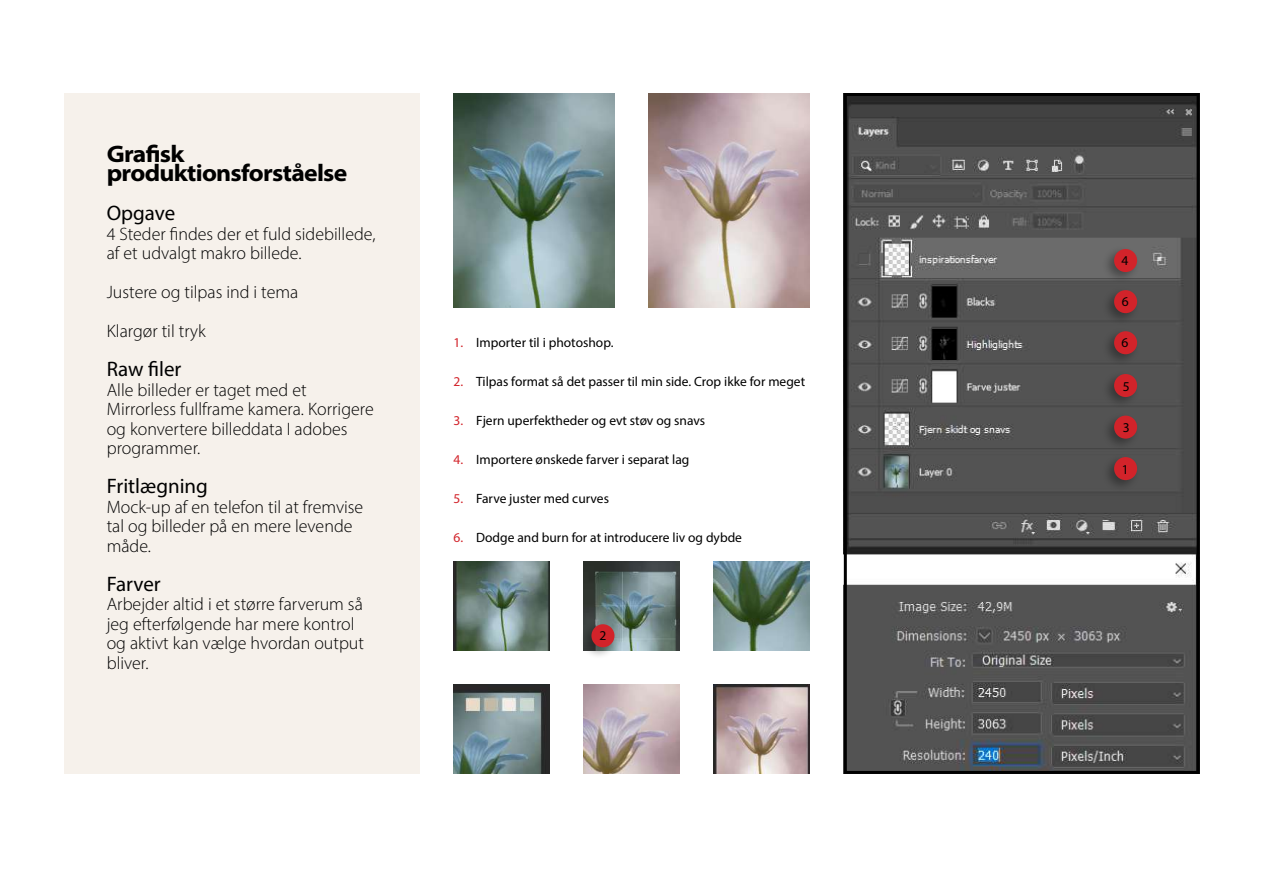
<style>
.page{position:relative;width:1263px;height:893px;background:#fff}
.page>*{position:absolute;margin:0;border:0;box-sizing:border-box;transform-origin:0 0}
.t1{font:24px/19.5px "Myriad Variable Concept";letter-spacing:.175em;color:#000}
.t2{font:21px "Myriad Variable Concept";letter-spacing:.155em;color:#000}
.t3{font:21px "Myriad Variable Concept";letter-spacing:.11em;color:#000}
.t4{font:18px/19.5px "Myriad Variable Concept";letter-spacing:.13em;color:#000}
.t5{font:18px/19.5px "Myriad Variable Concept";letter-spacing:.155em;color:#000}
.t6{font:18px/39px "Myriad Variable Concept";letter-spacing:.105em;color:#000}
.t7{font:13.5px "Myriad Variable Concept";letter-spacing:.165em;color:#000}
.t8{font:13.5px "Myriad Variable Concept";letter-spacing:.185em;color:#000}
.s1{color:#d2232a}
</style>
<div class="page">
<div style="left:64px;top:94px;width:356px;height:680px;background:#f6f1eb"></div>
<img style="left:848px;top:97px;width:347px;height:673px">
<div style="left:844px;top:93px;width:355px;height:681px;border:3px solid #000"></div>
<img style="left:454px;top:684px;width:95px;height:90px">
<img style="left:583px;top:684px;width:96px;height:90px">
<img style="left:713px;top:684px;width:96px;height:90px">
<img style="left:454px;top:561px;width:95px;height:89px">
<img style="left:583px;top:561px;width:96px;height:89px">
<img style="left:713px;top:561px;width:96px;height:89px">
<img style="left:454px;top:94px;width:160px;height:214px">
<img style="left:648px;top:94px;width:161px;height:214px">
<div style="left:1102px;top:453px;width:39px;height:39px;background:#000;opacity:.33"></div>
<div style="left:1114px;top:457px;width:23px;height:23px;background:#d2232a;border-radius:50%"></div>
<div style="left:579px;top:620px;width:39px;height:39px;background:#000;opacity:.33"></div>
<div style="left:591px;top:624px;width:23px;height:23px;background:#d2232a;border-radius:50%"></div>
<div style="left:1102px;top:412px;width:39px;height:39px;background:#000;opacity:.33"></div>
<div style="left:1114px;top:416px;width:23px;height:23px;background:#d2232a;border-radius:50%"></div>
<div style="left:1102px;top:245px;width:39px;height:39px;background:#000;opacity:.33"></div>
<div style="left:1114px;top:249px;width:23px;height:23px;background:#d2232a;border-radius:50%"></div>
<div style="left:1102px;top:370px;width:39px;height:39px;background:#000;opacity:.33"></div>
<div style="left:1114px;top:374px;width:23px;height:23px;background:#d2232a;border-radius:50%"></div>
<div style="left:1102px;top:327px;width:39px;height:39px;background:#000;opacity:.33"></div>
<div style="left:1114px;top:331px;width:23px;height:23px;background:#d2232a;border-radius:50%"></div>
<div style="left:1102px;top:286px;width:39px;height:39px;background:#000;opacity:.33"></div>
<div style="left:1114px;top:290px;width:23px;height:23px;background:#d2232a;border-radius:50%"></div>
<h1 class="t1" style="left:107px;top:144px;width:236px">G rafisk produktionsforståelse</h1>
<p class="t2" style="left:107px;top:201px;width:66px">Opgave</p>
<p class="t5" style="left:107px;top:224px;width:270px">4 Steder findes der et fuld sidebillede, af et udvalgt makro billede.</p>
<p class="t6" style="left:107px;top:273px;width:191px">Justere og tilpas ind i tema<br>Klargør til tryk</p>
<p class="t2" style="left:107px;top:357px;width:74px">Raw filer</p>
<p class="t4" style="left:107px;top:380px;width:266px">Alle billeder er taget med et<br>Mirrorless fullfram e kam era. Korrigere og konvertere billeddata I adobes programmer.</p>
<p class="t3" style="left:107px;top:474px;width:99px">Fritlæ gning</p>
<p class="t5" style="left:107px;top:497px;width:255px">Mock-up af en telefon til at fremvise tal og billeder på en mere levende måde.</p>
<p class="t2" style="left:107px;top:571px;width:53px">Farver</p>
<p class="t4" style="left:107px;top:595px;width:257px">Arbejder altid i et større farverum så jeg efterfølgende har mere kontrol og aktivt kan vælge hvordan output bliver.</p>
<p class="t8" style="left:454px;top:334px;width:161px"><span class="s1">1.</span> Importer til i photoshop.</p>
<p class="t7" style="left:454px;top:373px;width:352px"><span class="s1">2.</span> Tilpas format så det passer til min side. Crop ikke for meget</p>
<p class="t7" style="left:454px;top:412px;width:251px"><span class="s1">3.</span> Fjern uperfektheder og evt støv og snavs</p>
<p class="t7" style="left:454px;top:451px;width:235px"><span class="s1">4.</span> Importere ønskede farver i separat lag</p>
<p class="t7" style="left:454px;top:490px;width:155px"><span class="s1">5.</span> Farve juster med curves</p>
<p class="t8" style="left:454px;top:529px;width:288px"><span class="s1">6.</span> Dodge and burn for at introducere liv og dybde</p>
<p class="t7" style="left:599px;top:628px;width:6px">2</p>
<p class="t7" style="left:1121px;top:253px;width:6px">4</p>
<p class="t7" style="left:1122px;top:294px;width:6px">6</p>
<p class="t7" style="left:1121px;top:335px;width:6px">6</p>
<p class="t7" style="left:1123px;top:378px;width:6px">5</p>
<p class="t7" style="left:1123px;top:420px;width:6px">3</p>
<p class="t7" style="left:1122px;top:461px;width:6px">1</p>
</div>
